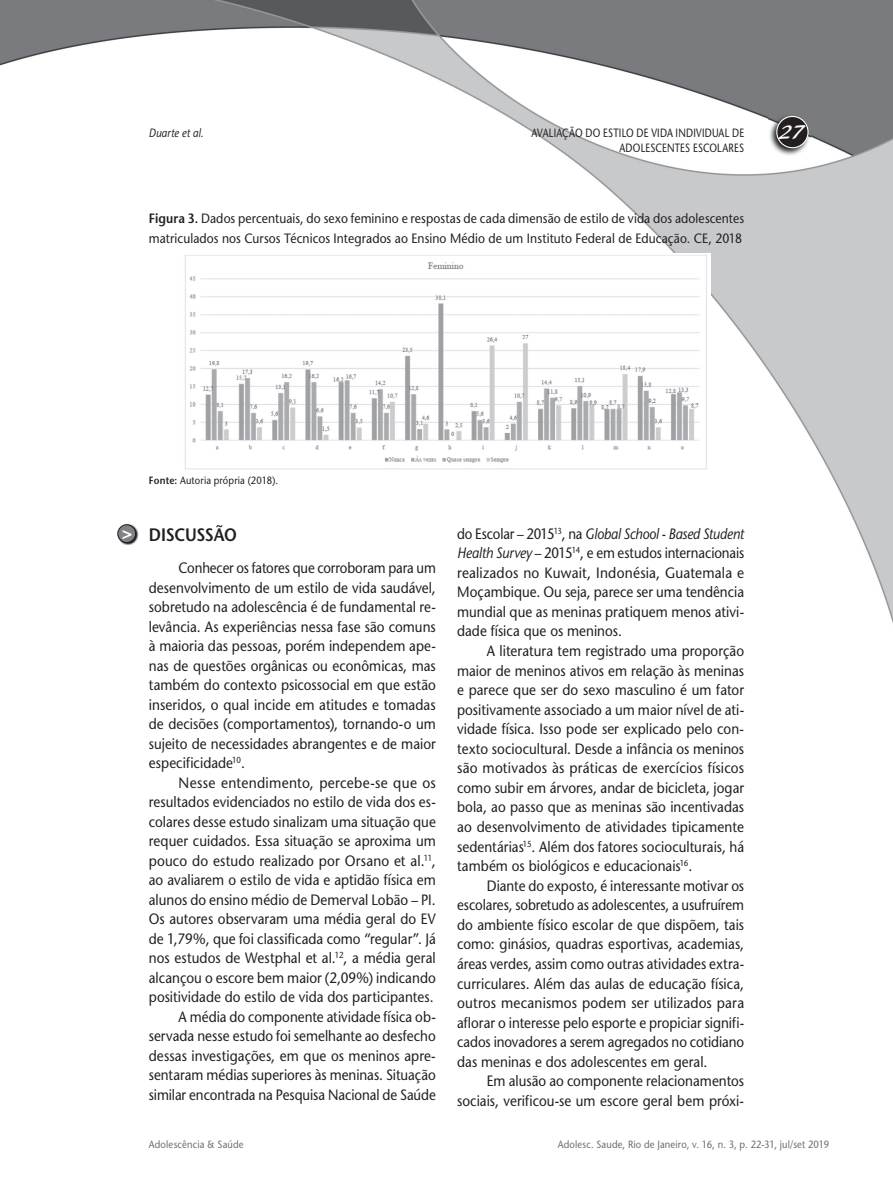
<style>
.page{position:relative;width:893px;height:1191px;background:#fff}
.page>*{position:absolute;margin:0;border:0;box-sizing:border-box;transform-origin:0 0}
.t1{font:21px "Blacklight D";color:#fff}
.t2{font:600 18px "Stone Sans";letter-spacing:-.015em;color:#231f20;scale:.9 1}
.t3{font:700 17.25px "Helvetica";color:#fff}
.t4{font:15px/19.5px "Stone Sans";letter-spacing:.005em;color:#231f20;text-align:right;scale:.92 1}
.t5{font:15px/19.5px "Stone Sans";letter-spacing:.005em;color:#231f20;text-align:justify;scale:.88 1}
.t6{font:15px/19.5px "Stone Sans";letter-spacing:.005em;color:#231f20;text-align:justify;scale:.9 1}
.t7{font:15px/19.5px "Stone Sans";letter-spacing:.005em;color:#231f20;text-align:justify;scale:.89 1}
.t8{font:13.5px/19.5px "Stone Sans";letter-spacing:.005em;color:#231f20;scale:.9 1}
.t9{font:12px "Stone Sans";letter-spacing:.02em;color:#231f20;scale:.8 1}
.t10{font:italic 12px "Stone Sans";letter-spacing:.01em;color:#231f20;scale:.85 1}
.t11{font:10.5px "Stone Sans";letter-spacing:.015em;color:#6c6d70;scale:.9 1}
.t12{font:10.5px "Stone Sans";letter-spacing:.015em;color:#231f20;scale:.9 1}
.s1{font-weight:600}
.s2{font-style:italic}
</style>
<div class="page">
<img style="left:0;top:0;width:893px;height:623px">
<img style="left:769px;top:114px;width:41px;height:42px">
<div style="left:777px;top:116px;width:31px;height:32px;background:#231f20;border-radius:50%"></div>
<div style="left:776px;top:116px;width:33px;height:32px;border:1px solid #fff;border-radius:50%"></div>
<img style="left:118px;top:523px;width:21px;height:22px">
<div style="left:118px;top:525px;width:18px;height:17px;background:#808285;border-radius:50%"></div>
<div style="left:117px;top:524px;width:19px;height:19px;border:1px solid #231f20;border-radius:50%"></div>
<img style="left:183px;top:253px;width:527px;height:219px">
<p class="t10" style="left:149px;top:126px;width:66px">Duarte et al.</p>
<p class="t9" style="left:532px;top:126px;width:267px">AVALIAÇÃO DO ESTILO DE VIDA INDIVIDUAL DE</p>
<h1 class="t1" style="left:780px;top:119px;width:27px">27</h1>
<p class="t9" style="left:619px;top:140px;width:157px">ADOLESCENTES ESCOLARES</p>
<p class="t8" style="left:149px;top:209px;width:663px"><span class="s1">Figura 3.</span> Dados percentuais, do sexo feminino e respostas de cada dimensão de estilo de vida dos adolescentes matriculados nos Cursos Técnicos Integrados ao Ensino Médio de um Instituto Federal de Educação. CE, 2018</p>
<p class="t3" style="left:122px;top:522px;width:12px">&gt;</p>
<p class="t12" style="left:149px;top:474px;width:145px"><span class="s1">Fonte:</span> Autoria própria (2018).</p>
<p class="t2" style="left:149px;top:524px;width:100px">DISCUSSÃO</p>
<p class="t5" style="left:149px;top:558px;width:328px;text-indent:30px">Conhecer os fatores que corroboram para um desenvolvimento de um estilo de vida saudável, sobretudo na adolescência é de fundamental re&shy;levância. As experiências nessa fase são comuns à maioria das pessoas, porém independem ape&shy;nas de questões orgânicas ou econômicas, mas também do contexto psicossocial em que estão inseridos, o qual incide em atitudes e tomadas de decisões (comportamentos), tornando-o um sujeito de necessidades abrangentes e de maior especificidade<sup>10</sup>.</p>
<p class="t4" style="left:149px;top:773px;width:314px">Nesse entendimento, percebe-se que os resultados evidenciados no estilo de vida dos es&shy;colares desse estudo sinalizam uma situação que requer cuidados. Essa situação se aproxima um pouco do estudo realizado por Orsano et al.<sup>11</sup>, ao avaliarem o estilo de vida e aptidão física em alunos do ensino médio de Demerval Lobão – PI.<br>Os autores observaram uma média geral do EV de 1,79%, que foi classificada como “regular”. Já nos estudos de Westphal et al.<sup>12</sup>, a média geral alcançou o escore bem maior (2,09%) indicando positividade do estilo de vida dos participantes.<br>A média do componente atividade física ob&shy;servada nesse estudo foi semelhante ao desfecho dessas investigações, em que os meninos apre&shy;sentaram médias superiores às meninas. Situação similar encontrada na Pesquisa Nacional de Saúde</p>
<p class="t5" style="left:457px;top:523px;width:328px">do Escolar – 2015<sup>13</sup>, na <span class="s2">Global School - Based Student Health Survey</span> – 2015<sup>14</sup>, e em estudos internacionais realizados no Kuwait, Indonésia, Guatemala e Moçambique. Ou seja, parece ser uma tendência mundial que as meninas pratiquem menos ativi&shy;dade física que os meninos.</p>
<p class="t6" style="left:457px;top:641px;width:320px;text-indent:30px">A literatura tem registrado uma proporção maior de meninos ativos em relação às meninas e parece que ser do sexo masculino é um fator positivamente associado a um maior nível de ati&shy;vidade física. Isso pode ser explicado pelo con&shy;texto sociocultural. Desde a infância os meninos são motivados às práticas de exercícios físicos como subir em árvores, andar de bicicleta, jogar bola, ao passo que as meninas são incentivadas ao desenvolvimento de atividades tipicamente sedentárias<sup>15</sup>. Além dos fatores socioculturais, há também os biológicos e educacionais<sup>16</sup>.</p>
<p class="t7" style="left:457px;top:875px;width:324px;text-indent:30px">Diante do exposto, é interessante motivar os escolares, sobretudo as adolescentes, a usufruírem do ambiente físico escolar de que dispõem, tais como: ginásios, quadras esportivas, academias, áreas verdes, assim como outras atividades extra&shy;curriculares. Além das aulas de educação física, outros mecanismos podem ser utilizados para aflorar o interesse pelo esporte e propiciar signifi&shy;cados inovadores a serem agregados no cotidiano das meninas e dos adolescentes em geral.</p>
<p class="t6" style="left:457px;top:1071px;width:320px;text-align:right">Em alusão ao componente relacionamentos sociais, verificou-se um escore geral bem próxi-</p>
<p class="t11" style="left:149px;top:1138px;width:107px">Adolescência &amp; Saúde</p>
<p class="t11" style="left:558px;top:1138px;width:303px">Adolesc. Saude, Rio de Janeiro, v. 16, n. 3, p. 22-31, jul/set 2019</p>
</div>
